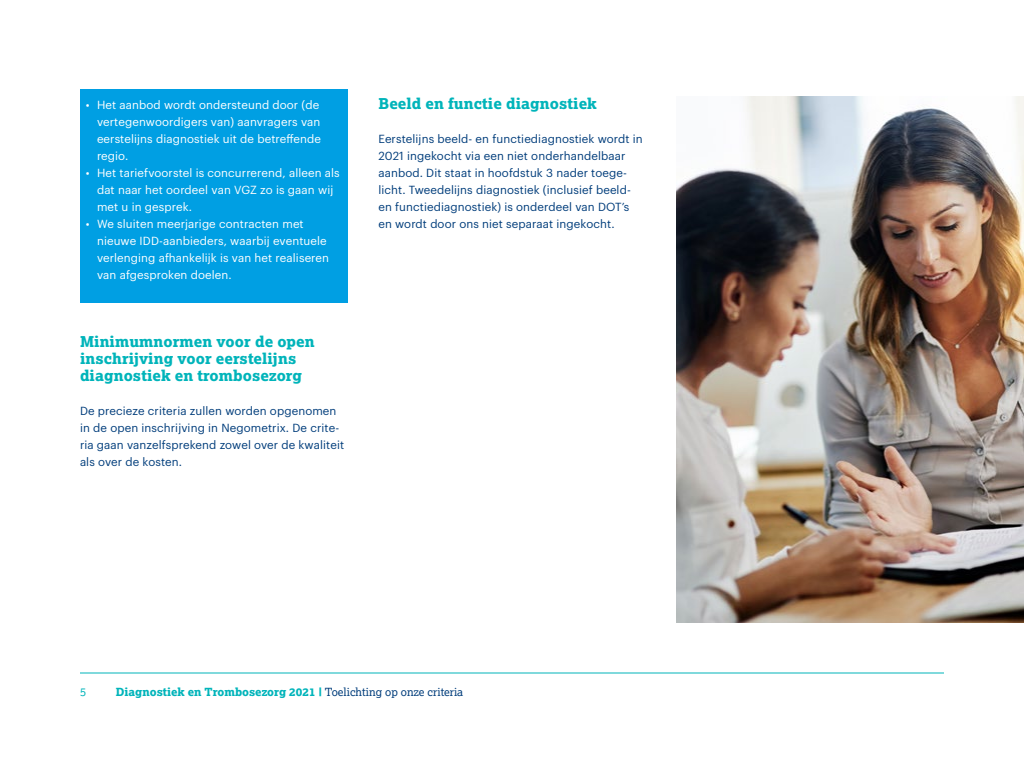
<style>
.page{position:relative;width:1024px;height:768px;background:#fff}
.page>*{position:absolute;margin:0;border:0;box-sizing:border-box;transform-origin:0 0}
.t1{font:800 15px/17px "Lexia";letter-spacing:.005em;color:#00b4ba}
.t2{font:11.5px/17px "Graphik";letter-spacing:.01em;color:#003d7b}
.t3{font:11.5px/17px "Graphik";letter-spacing:.01em;color:#fff}
.t4{font:800 11.2px "Lexia";color:#00b4ba}
.t5{font:11.2px "Lexia";color:#00b4ba}
.s1{font-weight:400;color:#003d7b}
</style>
<div class="page">
<div style="left:80px;top:90px;width:268px;height:213px;background:#009fe3"></div>
<img style="left:677px;top:96px;width:347px;height:527px">
<hr style="left:80px;top:672px;width:864px;height:2px;background:#00b4ba">
<p class="t3" style="left:97px;top:95px;width:226px;text-indent:-11px">• Het aanbod wordt ondersteund door (de vertegenwoordigers van) aanvragers van eerstelijns diagnostiek uit de betreffende regio.</p>
<p class="t3" style="left:97px;top:163px;width:244px;text-indent:-11px">• Het tariefvoorstel is concurrerend, alleen als dat naar het oordeel van VGZ zo is gaan wij met u in gesprek.</p>
<p class="t3" style="left:97px;top:214px;width:234px;text-indent:-11px">• We sluiten meerjarige contracten met nieuwe IDD-aanbieders, waarbij eventuele verlenging afhankelijk is van het realiseren van afgesproken doelen.</p>
<h1 class="t1" style="left:80px;top:333px;width:236px">Minimumnormen voor de open inschrijving voor eerstelijns diagnostiek en trombosezorg</h1>
<p class="t2" style="left:80px;top:401px;width:266px">De precieze criteria zullen worden opgenomen in de open inschrijving in Negometrix. De crite&shy;ria gaan vanzelfsprekend zowel over de kwaliteit als over de kosten.</p>
<h1 class="t1" style="left:378px;top:95px;width:220px">Beeld en functie diagnostiek</h1>
<p class="t2" style="left:378px;top:129px;width:266px">Eerstelijns beeld- en functiediagnostiek wordt in 2021 ingekocht via een niet onderhandelbaar aanbod. Dit staat in hoofdstuk 3 nader toege&shy;licht. Tweedelijns diagnostiek (inclusief beeld&shy;en functiediagnostiek) is onderdeel van DOT’s en wordt door ons niet separaat ingekocht.</p>
<p class="t5" style="left:80px;top:685px;width:8px">5</p>
<p class="t4" style="left:116px;top:685px;width:349px">Diagnostiek en Trombosezorg 2021 | <span class="s1">Toelichting op onze criteria</span></p>
</div>
